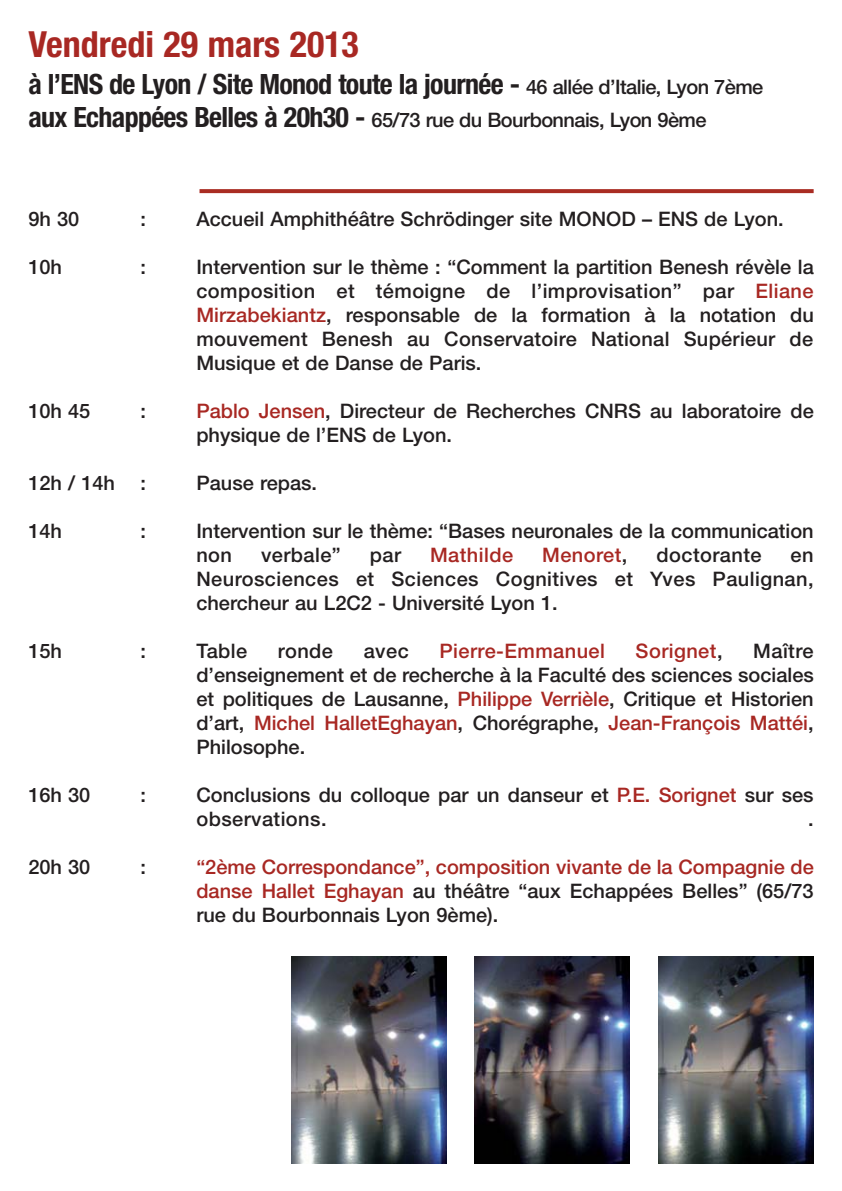
<style>
.page{position:relative;width:842px;height:1191px;background:#fff}
.page>*{position:absolute;margin:0;border:0;box-sizing:border-box;transform-origin:0 0}
.t1{font:700 condensed 36px "Helvetica Neue";color:#a82823}
.t2{font:700 condensed 28px "Helvetica Neue";letter-spacing:-.025em;color:#231f20}
.t3{font:500 20px/24px "Helvetica Neue";color:#231f20;text-align:justify}
.t4{font:500 20px/24px "Helvetica Neue";color:#a82823;text-align:justify}
.t5{font:500 20px "Helvetica Neue";letter-spacing:-.03em;color:#231f20}
.t6{font:500 20px "Helvetica Neue";letter-spacing:.02em;color:#a82823}
.t7{font:500 20px "Helvetica Neue";letter-spacing:.02em;color:#231f20}
.s1{font-weight:500;font-stretch:normal;font-size:20px}
.s2{font-weight:700;font-stretch:condensed;font-size:28px}
.s3{color:#a82823}
.s4{color:#231f20}
</style>
<div class="page">
<img style="left:474px;top:956px;width:155px;height:207px">
<img style="left:291px;top:956px;width:155px;height:207px">
<img style="left:658px;top:956px;width:155px;height:207px">
<svg style="left:200px;top:189px;width:614px;height:4px;background:#ab3229"></svg>
<h1 class="t1" style="left:28px;top:31px;width:332px">Vendredi 29 mars 2013</h1>
<h2 class="t2" style="left:28px;top:74px;width:736px">à l’ENS de Lyon / Site Monod toute la journée - <span class="s1">46 allée d’Italie, Lyon 7ème</span></h2>
<p class="t5" style="left:28px;top:113px;width:680px"><span class="s2">aux Echappées Belles à 20h30 -</span> 65/73 rue du Bourbonnais, Lyon 9ème</p>
<p class="t3" style="left:28px;top:208px;width:52px">9h 30</p>
<p class="t3" style="left:140px;top:208px;width:7px">:</p>
<p class="t3" style="left:196px;top:208px;width:589px">Accueil Amphithéâtre Schrödinger site MONOD – ENS de Lyon.</p>
<p class="t3" style="left:28px;top:256px;width:35px">10h</p>
<p class="t3" style="left:140px;top:256px;width:7px">:</p>
<p class="t3" style="left:196px;top:256px;width:619px">Intervention sur le thème : “Comment la partition Benesh révèle la composition et témoigne de l’improvisation” par <span class="s3">Eliane Mirzabekiantz</span>, responsable de la formation à la notation du mouvement Benesh au Conservatoire National Supérieur de Musique et de Danse de Paris.</p>
<p class="t3" style="left:28px;top:400px;width:64px">10h 45</p>
<p class="t3" style="left:140px;top:400px;width:7px">:</p>
<p class="t3" style="left:196px;top:400px;width:619px"><span class="s3">Pablo Jensen</span>, Directeur de Recherches CNRS au laboratoire de physique de l’ENS de Lyon.</p>
<p class="t3" style="left:28px;top:472px;width:88px">12h / 14h</p>
<p class="t3" style="left:140px;top:472px;width:7px">:</p>
<p class="t3" style="left:196px;top:472px;width:122px">Pause repas.</p>
<p class="t3" style="left:28px;top:520px;width:35px">14h</p>
<p class="t3" style="left:140px;top:520px;width:7px">:</p>
<p class="t3" style="left:196px;top:520px;width:619px">Intervention sur le thème: “Bases neuronales de la communication non</p>
<p class="t7" style="left:261px;top:547px;width:81px">verbale”</p>
<p class="t3" style="left:370px;top:544px;width:33px">par</p>
<p class="t6" style="left:430px;top:547px;width:85px">Mathilde</p>
<p class="t6" style="left:542px;top:547px;width:87px">Menoret<span class="s4">,</span></p>
<p class="t7" style="left:656px;top:547px;width:107px">doctorante</p>
<p class="t3" style="left:196px;top:544px;width:619px;text-indent:594px">en Neurosciences et Sciences Cognitives et Yves Paulignan, chercheur au L2C2 - Université Lyon 1.</p>
<p class="t3" style="left:28px;top:640px;width:35px">15h</p>
<p class="t3" style="left:140px;top:640px;width:7px">:</p>
<p class="t3" style="left:196px;top:640px;width:52px">Table</p>
<p class="t3" style="left:278px;top:640px;width:57px">ronde</p>
<p class="t3" style="left:364px;top:640px;width:47px">avec</p>
<p class="t6" style="left:439px;top:643px;width:167px">Pierre-Emmanuel</p>
<p class="t6" style="left:636px;top:643px;width:88px">Sorignet<span class="s4">,</span></p>
<p class="t3" style="left:196px;top:640px;width:619px;text-indent:557px">Maître d’enseignement et de recherche à la Faculté des sciences sociales et politiques de Lausanne, <span class="s3">Philippe Verrièle</span>, Critique et Historien d’art, <span class="s3">Michel HalletEghayan</span>, Chorégraphe, <span class="s3">Jean-François Mattéi</span>, Philosophe.</p>
<p class="t3" style="left:28px;top:784px;width:64px">16h 30</p>
<p class="t3" style="left:140px;top:784px;width:7px">:</p>
<p class="t3" style="left:196px;top:784px;width:619px">Conclusions du colloque par un danseur et <span class="s3">P.E. Sorignet</span> sur ses observations.</p>
<p class="t3" style="left:808px;top:808px;width:7px">.</p>
<p class="t3" style="left:28px;top:856px;width:64px">20h 30</p>
<p class="t3" style="left:140px;top:856px;width:7px">:</p>
<p class="t4" style="left:196px;top:856px;width:619px">“2ème Correspondance”, composition vivante de la Compagnie de danse Hallet Eghayan <span class="s4">au théâtre “aux Echappées Belles” (65/73 rue du Bourbonnais Lyon 9ème).</span></p>
</div>
